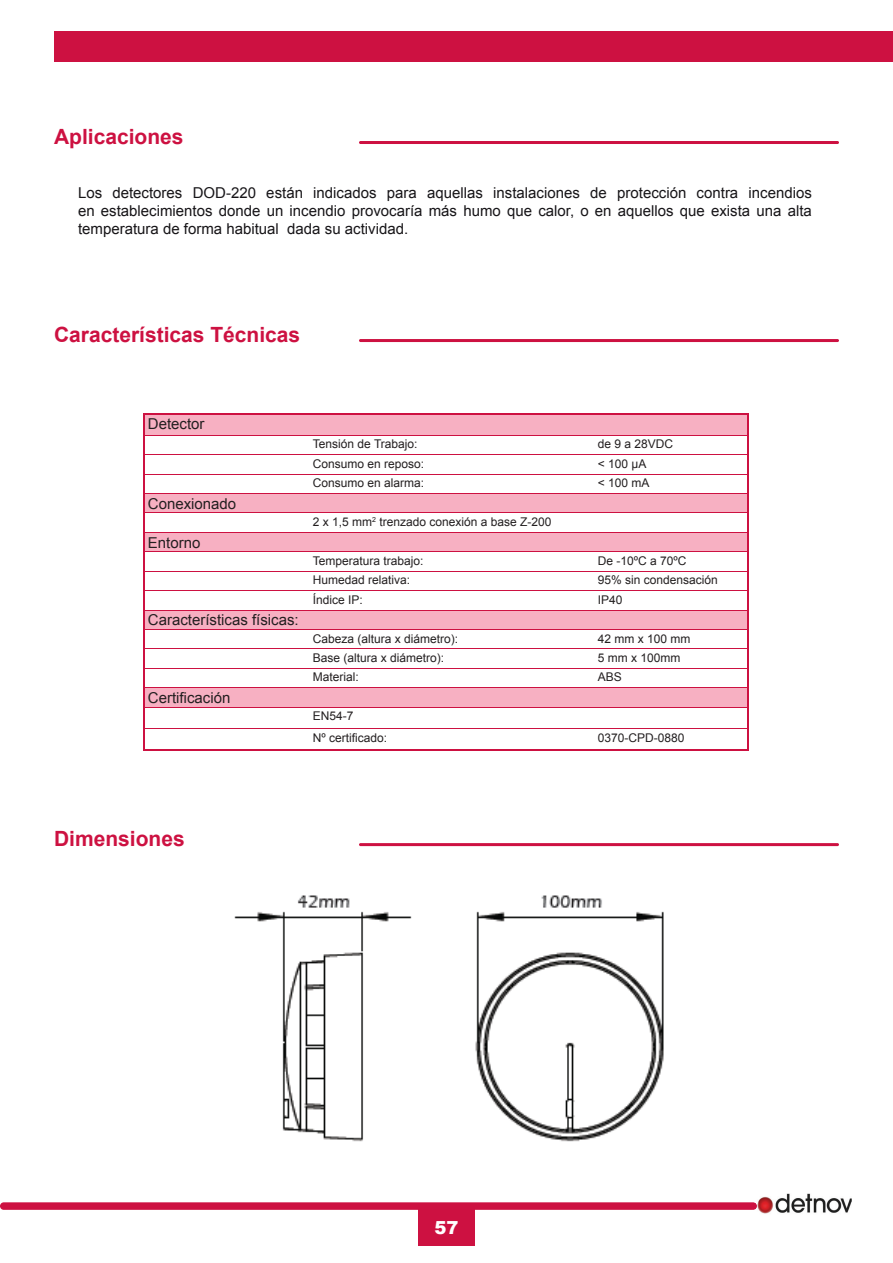
<style>
.page{position:relative;width:893px;height:1263px;background:#fff}
.page>*{position:absolute;margin:0;border:0;box-sizing:border-box;transform-origin:0 0}
.t1{font:700 21px "Arial";color:#cd1141}
.t2{font:900 18px "Arial";color:#fff}
.t3{font:15px/18px "Arial";color:#171518;text-align:justify}
.t4{font:15px "Arial";color:#231f20}
.t5{font:12px/21.6px "Arial";color:#231f20}
</style>
<div class="page">
<div style="left:54px;top:32px;width:839px;height:30px;background:#cd1141"></div>
<div style="left:0;top:1202px;width:757px;height:8px;background:#cd1141;border-radius:4px"></div>
<div style="left:418px;top:1209px;width:56px;height:37px;background:#cd1141"></div>
<img style="left:755px;top:1193px;width:97px;height:21px">
<svg style="left:755px;top:1203px;width:2px;height:6px"></svg>
<hr style="left:359px;top:339px;width:480px;height:3px;background:#cd1141;border-radius:2px">
<svg style="left:143px;top:413px;width:605px;height:337px"></svg>
<hr style="left:143px;top:750px;width:166px;height:1px;background:#cd1141">
<hr style="left:309px;top:750px;width:439px;height:1px;background:#cd1141">
<hr style="left:144px;top:435px;width:165px;height:1px;background:#cd1141">
<hr style="left:309px;top:435px;width:438px;height:1px;background:#cd1141">
<hr style="left:144px;top:454px;width:165px;height:1px;background:#cd1141">
<hr style="left:309px;top:454px;width:438px;height:1px;background:#cd1141">
<hr style="left:144px;top:474px;width:165px;height:1px;background:#cd1141">
<hr style="left:309px;top:474px;width:438px;height:1px;background:#cd1141">
<hr style="left:144px;top:493px;width:165px;height:1px;background:#cd1141">
<hr style="left:309px;top:493px;width:438px;height:1px;background:#cd1141">
<hr style="left:144px;top:513px;width:165px;height:1px;background:#cd1141">
<hr style="left:309px;top:513px;width:438px;height:1px;background:#cd1141">
<hr style="left:144px;top:532px;width:165px;height:1px;background:#cd1141">
<hr style="left:309px;top:532px;width:438px;height:1px;background:#cd1141">
<hr style="left:144px;top:552px;width:165px;height:1px;background:#cd1141">
<hr style="left:309px;top:552px;width:438px;height:1px;background:#cd1141">
<hr style="left:144px;top:571px;width:165px;height:1px;background:#cd1141">
<hr style="left:309px;top:571px;width:438px;height:1px;background:#cd1141">
<hr style="left:144px;top:590px;width:165px;height:1px;background:#cd1141">
<hr style="left:309px;top:590px;width:438px;height:1px;background:#cd1141">
<hr style="left:144px;top:610px;width:165px;height:1px;background:#cd1141">
<hr style="left:309px;top:610px;width:438px;height:1px;background:#cd1141">
<hr style="left:144px;top:629px;width:165px;height:1px;background:#cd1141">
<hr style="left:309px;top:629px;width:438px;height:1px;background:#cd1141">
<hr style="left:144px;top:649px;width:165px;height:1px;background:#cd1141">
<hr style="left:309px;top:649px;width:438px;height:1px;background:#cd1141">
<hr style="left:144px;top:668px;width:165px;height:1px;background:#cd1141">
<hr style="left:309px;top:668px;width:438px;height:1px;background:#cd1141">
<hr style="left:144px;top:688px;width:165px;height:1px;background:#cd1141">
<hr style="left:309px;top:688px;width:438px;height:1px;background:#cd1141">
<hr style="left:144px;top:707px;width:165px;height:1px;background:#cd1141">
<hr style="left:309px;top:707px;width:438px;height:1px;background:#cd1141">
<hr style="left:144px;top:729px;width:165px;height:1px;background:#cd1141">
<hr style="left:309px;top:729px;width:438px;height:1px;background:#cd1141">
<hr style="left:359px;top:843px;width:480px;height:3px;background:#cd1141;border-radius:2px">
<hr style="left:359px;top:141px;width:480px;height:3px;background:#cd1141;border-radius:2px">
<img style="left:234px;top:895px;width:430px;height:247px">
<h1 class="t1" style="left:54px;top:123px;width:131px">Aplicaciones</h1>
<p class="t3" style="left:78px;top:184px;width:735px">Los detectores DOD-220 están indicados para aquellas instalaciones de protección contra incendios en establecimientos donde un incendio provocaría más humo que calor, o en aquellos que exista una alta temperatura de forma habitual dada su actividad.</p>
<h1 class="t1" style="left:54px;top:321px;width:248px">Características Técnicas</h1>
<p class="t4" style="left:148px;top:414px;width:58px">Detector</p>
<p class="t4" style="left:148px;top:493px;width:90px">Conexionado</p>
<p class="t4" style="left:148px;top:532px;width:54px">Entorno</p>
<p class="t4" style="left:148px;top:610px;width:152px">Características físicas:</p>
<p class="t4" style="left:148px;top:688px;width:84px">Certificación</p>
<p class="t5" style="left:313px;top:433px;width:106px">Tensión de Trabajo:</p>
<p class="t5" style="left:598px;top:433px;width:77px">de 9 a 28VDC</p>
<p class="t5" style="left:313px;top:453px;width:113px">Consumo en reposo:</p>
<p class="t5" style="left:598px;top:453px;width:50px">&lt; 100 μA</p>
<p class="t5" style="left:313px;top:472px;width:113px">Consumo en alarma:</p>
<p class="t5" style="left:598px;top:472px;width:53px">&lt; 100 mA</p>
<p class="t5" style="left:313px;top:511px;width:240px">2 x 1,5 mm<sup>2</sup> trenzado conexión a base Z-200</p>
<p class="t5" style="left:313px;top:550px;width:112px">Temperatura trabajo:</p>
<p class="t5" style="left:598px;top:550px;width:90px">De -10ºC a 70ºC</p>
<p class="t5" style="left:313px;top:569px;width:99px">Humedad relativa:</p>
<p class="t5" style="left:598px;top:569px;width:122px">95% sin condensación</p>
<p class="t5" style="left:313px;top:589px;width:52px">Índice IP:</p>
<p class="t5" style="left:598px;top:589px;width:26px">IP40</p>
<p class="t5" style="left:313px;top:628px;width:147px">Cabeza (altura x diámetro):</p>
<p class="t5" style="left:598px;top:628px;width:94px">42 mm x 100 mm</p>
<p class="t5" style="left:313px;top:647px;width:133px">Base (altura x diámetro):</p>
<p class="t5" style="left:598px;top:647px;width:84px">5 mm x 100mm</p>
<p class="t5" style="left:313px;top:666px;width:48px">Material:</p>
<p class="t5" style="left:598px;top:666px;width:26px">ABS</p>
<p class="t5" style="left:313px;top:705px;width:76px">EN54-7<br>Nº certificado:</p>
<p class="t5" style="left:598px;top:727px;width:88px">0370-CPD-0880</p>
<h1 class="t1" style="left:54px;top:825px;width:132px">Dimensiones</h1>
<h2 class="t2" style="left:434px;top:1214px;width:26px">57</h2>
</div>
